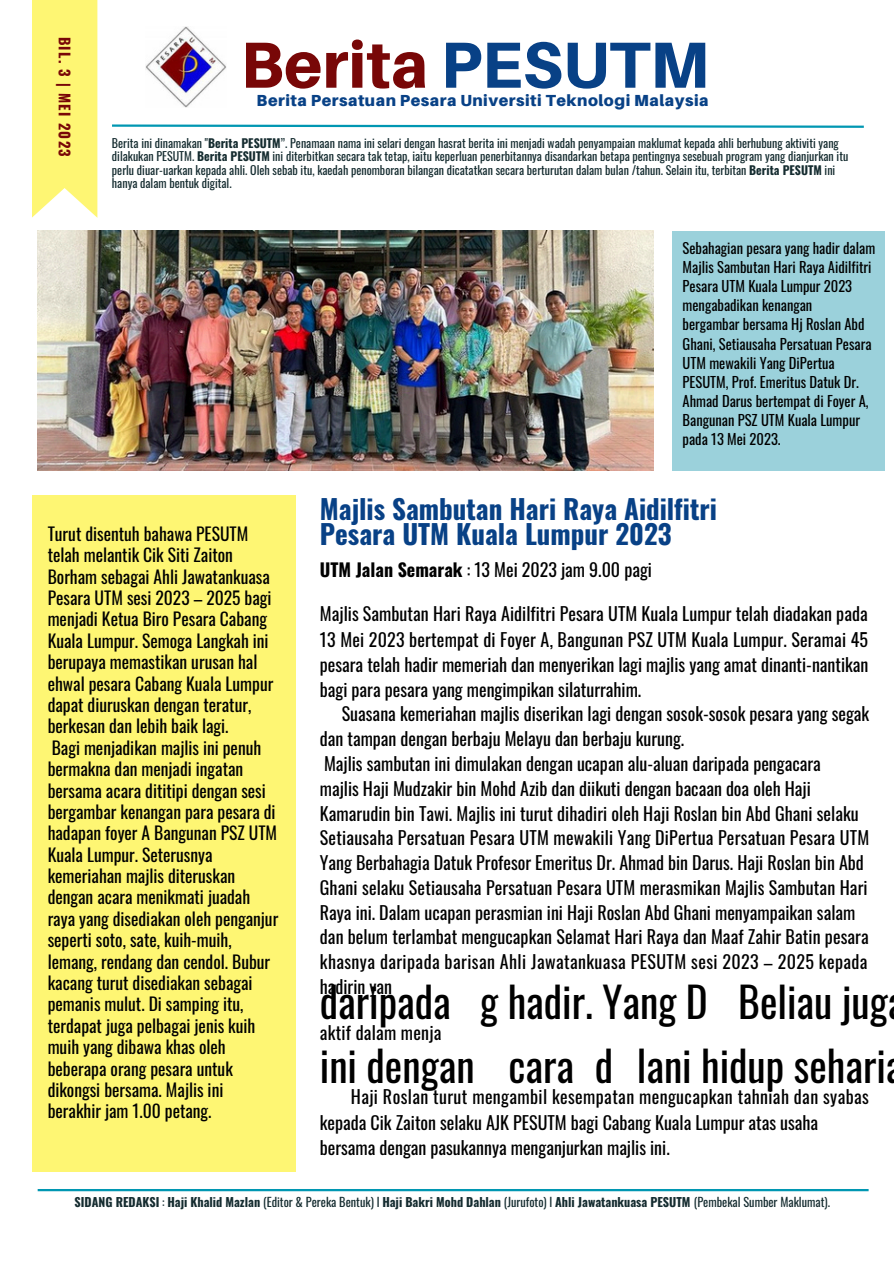
<style>
.page{position:relative;width:894px;height:1264px;background:#fff}
.page>*{position:absolute;margin:0;border:0;box-sizing:border-box;transform-origin:0 0}
.t1{font:800 65.1px "Aileron";color:#780707}
.t2{font:41.55px "Oswald";color:#000}
.t3{font:700 27px/24.8px "Oswald";color:#084186}
.t4{font:18px/24.8px "Oswald";color:#000}
.t5{font:17.55px/21.5px "Oswald";color:#000}
.t6{font:900 16.05px "Aileron";letter-spacing:.035em;color:#084186}
.t7{font:14.55px/19.2px "Oswald";color:#000}
.t8{font:700 14.4px "Oswald";letter-spacing:.09em;color:#780707}
.t9{font:700 12.3px "Oswald";color:#152c30}
.t10{font:12px/13.5px "Oswald";color:#152c30}
.s1{color:#084186}
.s2{font-weight:700}
.s3{font-weight:700;color:#fff}
.s4{font-weight:400}
</style>
<div class="page">
<div style="left:32px;top:0;width:65px;height:217px;background:#fef673"></div>
<div style="left:32px;top:495px;width:263px;height:677px;background:#fef673"></div>
<div style="left:671px;top:231px;width:213px;height:239px;background:#9bd1db"></div>
<svg style="left:112px;top:124px;width:752px;height:4px"></svg>
<img style="left:145px;top:27px;width:81px;height:81px">
<hr style="left:38px;top:1188px;width:830px;height:3px;background:#0097b2">
<img style="left:38px;top:231px;width:615px;height:239px">
<h3 class="t8" style="left:76px;top:37px;width:121px;rotate:90deg">BIL. 3 | MEI 2023</h3>
<p class="t1" style="left:240px;top:25px;width:470px">Berita <span class="s1">PESUTM</span></p>
<p class="t6" style="left:256px;top:90px;width:453px">Berita Persatuan Pesara Universiti Teknologi Malaysia</p>
<h4 class="t10" style="left:112px;top:135px;width:737px">Berita ini dinamakan "<span class="s2">Berita PESUTM</span>”. Penamaan nama ini selari dengan hasrat berita ini menjadi wadah penyampaian maklumat kepada ahli berhubung aktiviti yang dilakukan PESUTM. <span class="s2">Berita PESUTM</span> ini diterbitkan secara tak tetap, iaitu keperluan penerbitannya disandarkan betapa pentingnya sesebuah program yang dianjurkan itu perlu diuar-uarkan kepada ahli. Oleh sebab itu, kaedah penomboran bilangan dicatatkan secara berturutan dalam bulan /tahun. Selain itu, terbitan <span class="s2">Berita PESUTM</span> ini hanya dalam bentuk digital.</h4>
<p class="t7" style="left:682px;top:238px;width:194px">Sebahagian pesara yang hadir dalam<br>Majlis Sambutan Hari Raya Aidilfitri<br>Pesara UTM Kuala Lumpur 2023 mengabadikan kenangan<br>bergambar bersama Hj Roslan Abd<br>Ghani, Setiausaha Persatuan Pesara<br>UTM mewakili Yang DiPertua<br>PESUTM, Prof. Emeritus Datuk Dr.<br>Ahmad Darus bertempat di Foyer A,<br>Bangunan PSZ UTM Kuala Lumpur pada 13 Mei 2023.</p>
<p class="t5" style="left:48px;top:522px;width:232px">Turut disentuh bahawa PESUTM telah melantik Cik Siti Zaiton<br>Borham sebagai Ahli Jawatankuasa<br>Pesara UTM sesi 2023 – 2025 bagi menjadi Ketua Biro Pesara Cabang<br>Kuala Lumpur. Semoga Langkah ini berupaya memastikan urusan hal ehwal pesara Cabang Kuala Lumpur dapat diuruskan dengan teratur, berkesan dan lebih baik lagi.<br>Bagi menjadikan majlis ini penuh bermakna dan menjadi ingatan bersama acara dititipi dengan sesi bergambar kenangan para pesara di hadapan foyer A Bangunan PSZ UTM<br>Kuala Lumpur. Seterusnya kemeriahan majlis diteruskan dengan acara menikmati juadah raya yang disediakan oleh penganjur seperti soto, sate, kuih-muih, lemang, rendang dan cendol. Bubur kacang turut disediakan sebagai pemanis mulut. Di samping itu, terdapat juga pelbagai jenis kuih muih yang dibawa khas oleh beberapa orang pesara untuk dikongsi bersama. Majlis ini berakhir jam 1.00 petang.</p>
<h2 class="t3" style="left:320px;top:496px;width:398px">Majlis Sambutan Hari Raya Aidilfitri<br>Pesara UTM Kuala Lumpur 2023</h2>
<p class="t4" style="left:320px;top:557px;width:333px"><span class="s2">UTM Jalan Semarak</span> : 13 Mei 2023 jam 9.00 pagi</p>
<p class="t4" style="left:320px;top:600px;width:550px;line-height:25.2px;text-align:justify">Majlis Sambutan Hari Raya Aidilfitri Pesara UTM Kuala Lumpur telah diadakan pada 13 Mei 2023 bertempat di Foyer A, Bangunan PSZ UTM Kuala Lumpur. Seramai 45 pesara telah hadir memeriah dan menyerikan lagi majlis yang amat dinanti-nantikan bagi para pesara yang mengimpikan silaturrahim.</p>
<p class="t4" style="left:320px;top:701px;width:551px;text-indent:22px">Suasana kemeriahan majlis diserikan lagi dengan sosok-sosok pesara yang segak dan tampan dengan berbaju Melayu dan berbaju kurung.<br>Majlis sambutan ini dimulakan dengan ucapan alu-aluan daripada pengacara<br>majlis Haji Mudzakir bin Mohd Azib dan diikuti dengan bacaan doa oleh Haji Kamarudin bin Tawi. Majlis ini turut dihadiri oleh Haji Roslan bin Abd Ghani selaku Setiausaha Persatuan Pesara UTM mewakili Yang DiPertua Persatuan Pesara UTM Yang Berbahagia Datuk Profesor Emeritus Dr. Ahmad bin Darus. Haji Roslan bin Abd Ghani selaku Setiausaha Persatuan Pesara UTM merasmikan Majlis Sambutan Hari Raya ini. Dalam ucapan perasmian ini Haji Roslan Abd Ghani menyampaikan salam dan belum terlambat mengucapkan Selamat Hari Raya dan Maaf Zahir Batin pesara khasnya daripada barisan Ahli Jawatankuasa PESUTM sesi 2023 – 2025 kepada hadirin yan</p>
<h2 class="t2" style="left:320px;top:969px;width:569px">daripada<span class="s3">M</span>g hadir. Yang D<span class="s3">u</span> Beliau jug</h2>
<p class="t4" style="left:320px;top:1019px;width:123px">aktif dalam menja</p>
<h2 class="t2" style="left:320px;top:1033px;width:567px">ini dengan <span class="s3">D</span>cara<span class="s3">i</span> d<span class="s3">P</span>lani hidup sehari</h2>
<p class="t4" style="left:320px;top:1083px;width:550px;line-height:25.3px;text-indent:31px">Haji Roslan turut mengambil kesempatan mengucapkan tahniah dan syabas kepada Cik Zaiton selaku AJK PESUTM bagi Cabang Kuala Lumpur atas usaha bersama dengan pasukannya menganjurkan majlis ini.</p>
<h1 class="t9" style="left:75px;top:1192px;width:756px">SIDANG REDAKSI <span class="s4">:</span> Haji Khalid Mazlan <span class="s4">(Editor &amp; Pereka Bentuk) l</span> Haji Bakri Mohd Dahlan <span class="s4">(Jurufoto) l</span> Ahli Jawatankuasa PESUTM <span class="s4">(Pembekal Sumber Maklumat).</span></h1>
</div>
